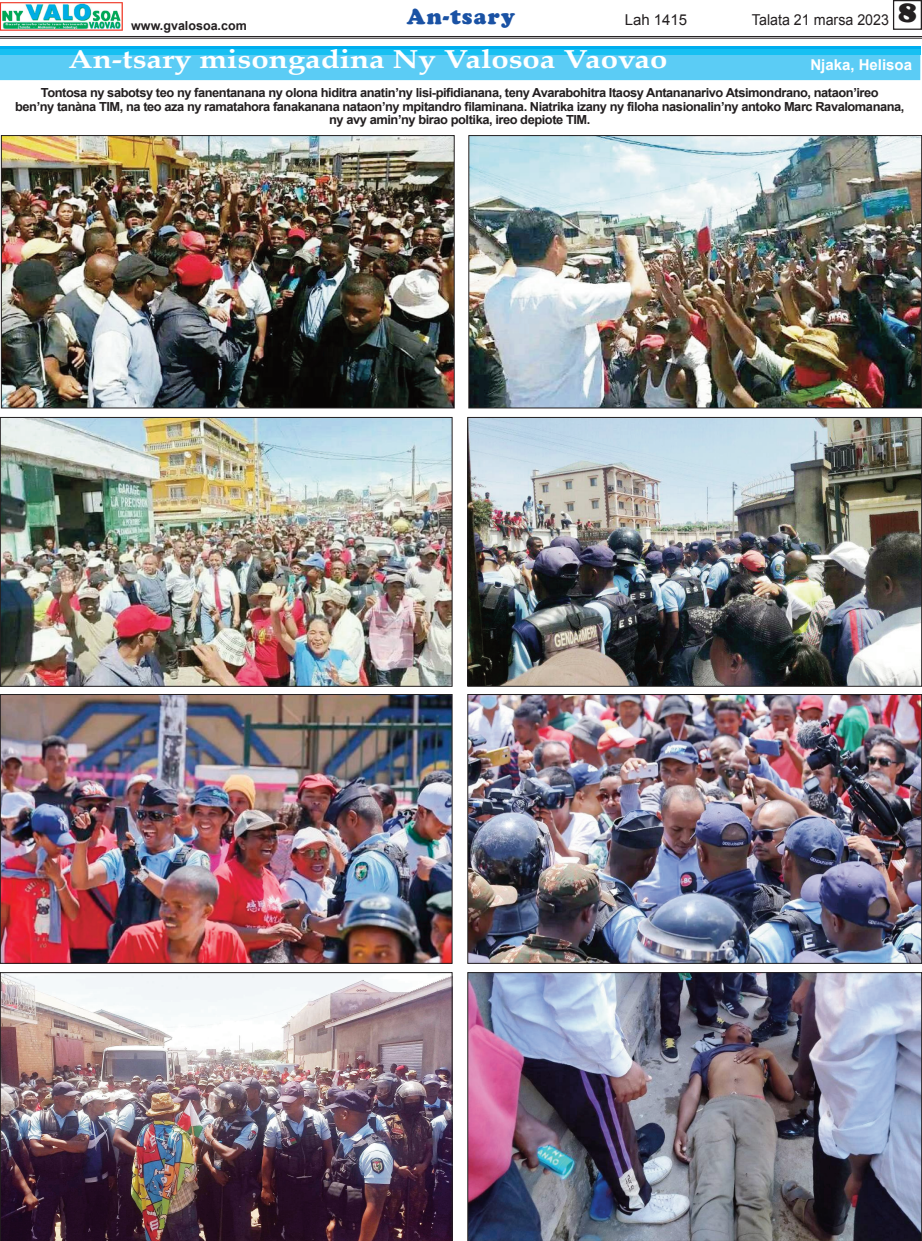
<style>
.page{position:relative;width:922px;height:1241px;background:#fff}
.page>*{position:absolute;margin:0;border:0;box-sizing:border-box;transform-origin:0 0}
.t1{font:700 26px "Palatino Linotype";letter-spacing:-.005em;color:#fff;scale:1.2 1}
.t2{font:900 22.5px "Cooper";letter-spacing:.05em;color:#1a52a4}
.t3{font:15px "Arial";color:#231f20;scale:.95 1}
.t4{font:700 15px "Arial";letter-spacing:-.005em;color:#fff}
.t5{font:15px "Arial";color:#231f20}
.t6{font:700 12.5px/13.8px "Arial";letter-spacing:-.035em;color:#231f20;text-align:center}
.t7{font:700 12.5px "Arial";color:#231f20}
</style>
<div class="page">
<hr style="left:0;top:36px;width:921px;height:1px;background:#231f20">
<hr style="left:0;top:38px;width:921px;height:1px;background:#231f20">
<svg style="left:122px;top:2px;width:1px;height:29px"></svg>
<img style="left:1px;top:2px;width:121px;height:29px">
<div style="left:892px;top:0;width:29px;height:30px;border:1px solid #231f20"></div>
<div style="left:0;top:46px;width:919px;height:8px;background:#00aeef"></div>
<div style="left:0;top:49px;width:920px;height:31px;background:#5bccf5"></div>
<div style="left:0;top:49px;width:919px;height:5px;background:#17c0f2"></div>
<img style="left:2px;top:419px;width:448px;height:265px">
<div style="left:0;top:417px;width:452px;height:269px;border:1px solid #231f20"></div>
<img style="left:470px;top:137px;width:449px;height:269px">
<div style="left:468px;top:135px;width:453px;height:273px;border:1px solid #231f20"></div>
<img style="left:469px;top:419px;width:450px;height:265px">
<div style="left:467px;top:417px;width:454px;height:269px;border:1px solid #231f20"></div>
<img style="left:2px;top:696px;width:448px;height:265px">
<div style="left:0;top:694px;width:452px;height:269px;border:1px solid #231f20"></div>
<img style="left:469px;top:696px;width:450px;height:265px">
<div style="left:467px;top:694px;width:454px;height:269px;border:1px solid #231f20"></div>
<img style="left:0;top:972px;width:452px;height:268px">
<img style="left:467px;top:972px;width:454px;height:268px">
<img style="left:3px;top:137px;width:449px;height:269px">
<div style="left:1px;top:135px;width:453px;height:273px;border:1px solid #231f20"></div>
<p class="t7" style="left:131px;top:19px;width:117px">www.gvalosoa.com</p>
<h2 class="t2" style="left:407px;top:3px;width:110px">An-tsary</h2>
<p class="t5" style="left:624px;top:11px;width:64px">Lah 1415</p>
<p class="t3" style="left:751px;top:12px;width:175px">Talata 21 marsa 2023 <sup>8</sup></p>
<h1 class="t1" style="left:69px;top:49px;width:500px">An-tsary misongadina Ny Valosoa Vaovao</h1>
<p class="t4" style="left:810px;top:57px;width:103px">Njaka, Helisoa</p>
<p class="t6" style="left:15px;top:85px;width:890px">Tontosa ny sabotsy teo ny fanentanana ny olona hiditra anatin’ny lisi-pifidianana, teny Avarabohitra Itaosy Antananarivo Atsimondrano, nataon’ireo<br>ben’ny tanàna TIM, na teo aza ny ramatahora fanakanana nataon’ny mpitandro filaminana. Niatrika izany ny filoha nasionalin’ny antoko Marc Ravalomanana, ny avy amin’ny birao poltika, ireo depiote TIM.</p>
</div>
